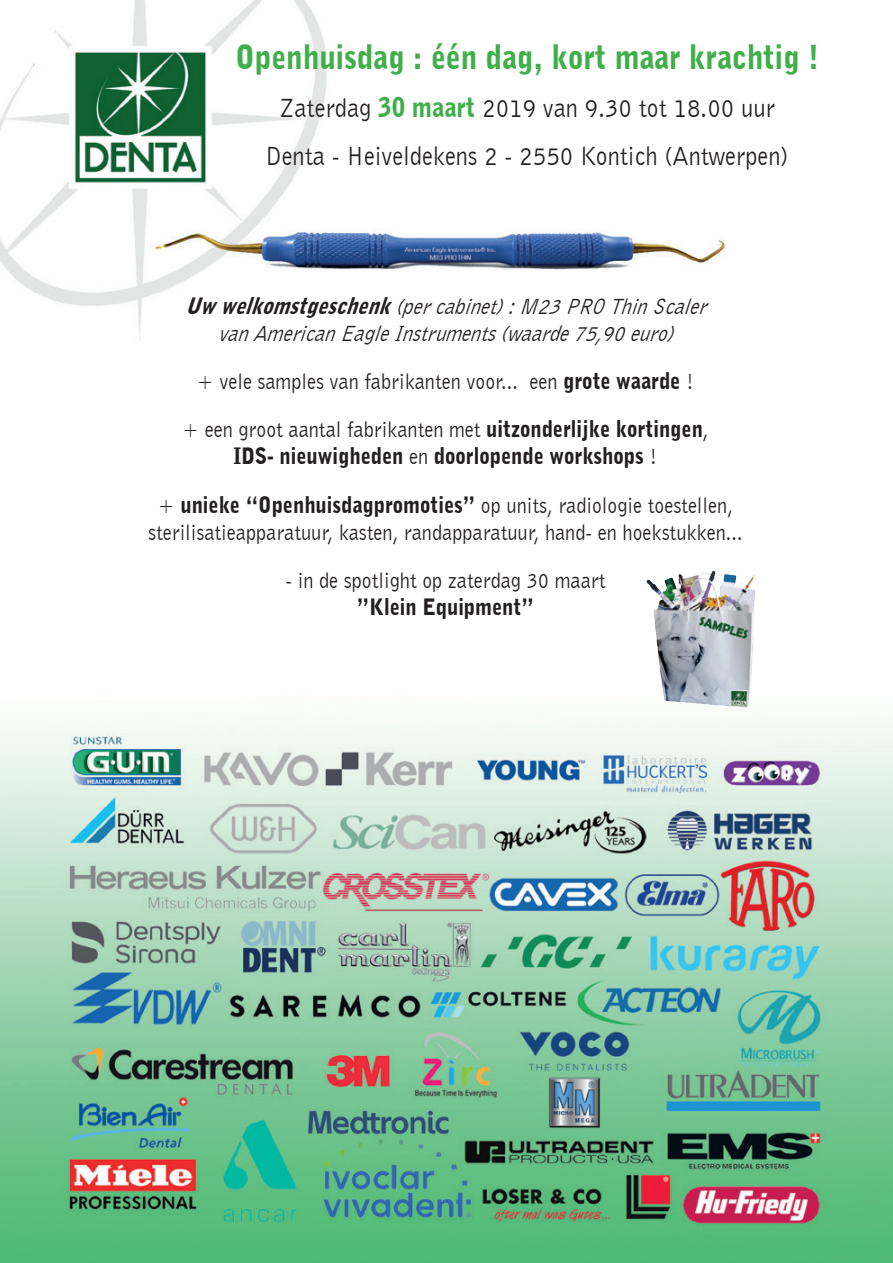
<style>
.page{position:relative;width:893px;height:1263px;background:#fff}
.page>*{position:absolute;margin:0;border:0;box-sizing:border-box;transform-origin:0 0}
.t1{font:900 33px "Bell Gothic BT";color:#40ae49;scale:.9 1}
.t2{font:27px "Bell Gothic BT";color:#231f20;scale:.9 1}
.t3{font:22.5px "Bell Gothic BT";color:#231f20;scale:.9 1}
.t4{font:italic 22.5px "Bell Gothic BT";color:#231f20;scale:.9 1}
.t5{font:900 22.5px "Bell Gothic BT";color:#231f20;scale:.9 1}
.s1{font-weight:900;color:#40ae49}
.s2{font-weight:900}
.s3{font-weight:400}
</style>
<div class="page">
<img style="left:0;top:0;width:893px;height:1263px">
<img style="left:646px;top:572px;width:110px;height:136px">
<p class="t1" style="left:235px;top:37px;width:651px">Openhuisdag : één dag, kort maar krachtig !</p>
<p class="t2" style="left:280px;top:91px;width:552px">Zaterdag <span class="s1">30 maart</span> 2019 van 9.30 tot 18.00 uur</p>
<p class="t2" style="left:266px;top:139px;width:582px">Denta - Heiveldekens 2 - 2550 Kontich (Antwerpen)</p>
<p class="t4" style="left:185px;top:292px;width:589px"><span class="s2">Uwwelkomstgeschenk</span>(percabinet):M23PROThinScaler</p>
<p class="t4" style="left:218px;top:319px;width:517px">vanAmericanEagleInstruments(waarde75,90euro)</p>
<p class="t3" style="left:197px;top:367px;width:554px">+ vele samples van fabrikanten voor... een <span class="s2">grote waarde</span> !</p>
<p class="t3" style="left:182px;top:416px;width:586px">+ een groot aantal fabrikanten met <span class="s2">uitzonderlijke kortingen</span>,</p>
<p class="t5" style="left:233px;top:442px;width:472px">IDS- nieuwigheden <span class="s3">en</span> doorlopende workshops <span class="s3">!</span></p>
<p class="t3" style="left:158px;top:491px;width:640px">+ <span class="s2">unieke “Openhuisdagpromoties”</span> op units, radiologie toestellen,</p>
<p class="t3" style="left:148px;top:518px;width:662px">sterilisatieapparatuur, kasten, randapparatuur, hand- en hoekstukken...</p>
<p class="t3" style="left:285px;top:566px;width:357px">- in de spotlight op zaterdag 30 maart</p>
<p class="t5" style="left:357px;top:593px;width:198px">”Klein Equipment”</p>
</div>
